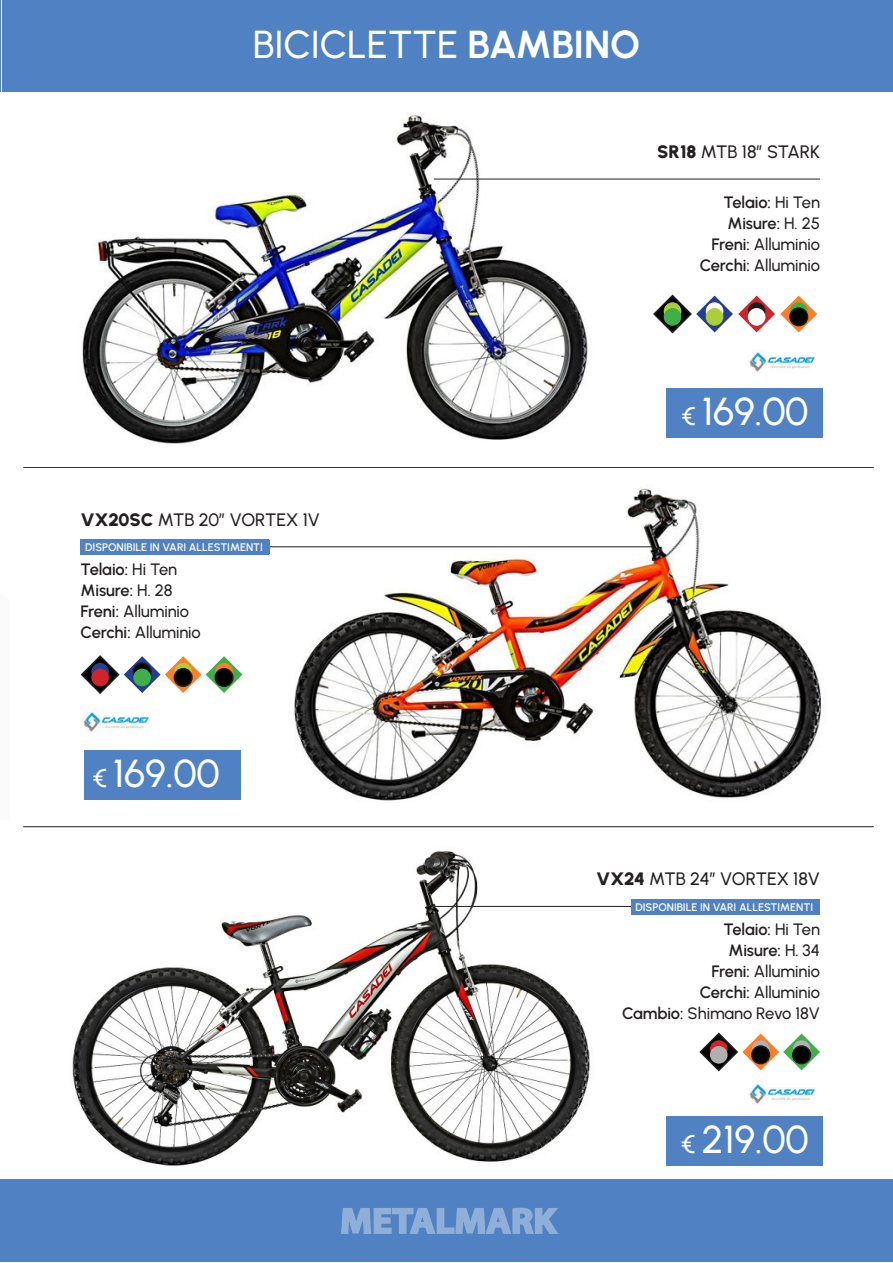
<style>
.page{position:relative;width:893px;height:1263px;background:#fff}
.page>*{position:absolute;margin:0;border:0;box-sizing:border-box;transform-origin:0 0}
.t1{font:500 39px "Urbanist";color:#fff}
.t2{font:500 18px "Urbanist";color:#231f20}
.t3{font:600 16.5px/21px "Urbanist";letter-spacing:-.01em;color:#231f20;text-align:right}
.t4{font:500 16.5px/21px "Urbanist";color:#231f20;text-align:right}
.t5{font:600 10.95px "Urbanist";color:#fff}
.s1{font-weight:700}
.s2{font-weight:900}
.s3{font-weight:500}
.s4{font-size:25.5px}
.s5{font-weight:600}
</style>
<div class="page">
<hr style="left:0;top:1px;width:1px;height:91px;background:#5081c2">
<div style="left:2px;top:1px;width:891px;height:91px;background:#5081c2"></div>
<hr style="left:0;top:1179px;width:2px;height:83px;background:#5081c2">
<div style="left:3px;top:1179px;width:890px;height:83px;background:#5081c2"></div>
<svg style="left:341px;top:1208px;width:217px;height:26px"></svg>
<div style="left:666px;top:1117px;width:157px;height:49px;background:#5081c2"></div>
<div style="left:666px;top:388px;width:157px;height:49px;background:#5081c2"></div>
<div style="left:84px;top:750px;width:157px;height:49px;background:#5081c2"></div>
<hr style="left:23px;top:826px;width:851px;height:1px;background:#231f20">
<hr style="left:23px;top:467px;width:851px;height:1px;background:#231f20">
<img style="left:82px;top:112px;width:511px;height:332px">
<img style="left:288px;top:487px;width:533px;height:314px">
<hr style="left:434px;top:179px;width:386px;height:1px;background:#231f20">
<hr style="left:81px;top:546px;width:572px;height:1px;background:#231f20">
<hr style="left:434px;top:906px;width:386px;height:1px;background:#231f20">
<svg style="left:80px;top:655px;width:162px;height:39px"></svg>
<svg style="left:91px;top:663px;width:18px;height:17px"></svg>
<svg style="left:133px;top:663px;width:18px;height:17px"></svg>
<div style="left:133px;top:662px;width:19px;height:19px;border:2px solid #231f20;border-radius:50%"></div>
<div style="left:174px;top:663px;width:18px;height:17px;background:#abcf38;border-radius:50%"></div>
<svg style="left:215px;top:663px;width:18px;height:17px"></svg>
<div style="left:91px;top:669px;width:18px;height:17px;background:#d1232a;border-radius:50%"></div>
<div style="left:133px;top:669px;width:18px;height:17px;background:#40ae49;border-radius:50%"></div>
<div style="left:174px;top:669px;width:18px;height:17px;background:#000;border-radius:50%"></div>
<div style="left:174px;top:668px;width:19px;height:19px;border:2px solid #231f20;border-radius:50%"></div>
<div style="left:215px;top:669px;width:18px;height:17px;background:#000;border-radius:50%"></div>
<div style="left:214px;top:668px;width:20px;height:19px;border:2px solid #231f20;border-radius:50%"></div>
<svg style="left:699px;top:1032px;width:121px;height:40px"></svg>
<svg style="left:710px;top:1040px;width:18px;height:18px"></svg>
<div style="left:752px;top:1040px;width:17px;height:18px;background:#b0b0b0;border-radius:50%"></div>
<div style="left:793px;top:1040px;width:17px;height:18px;background:#b0b0b0;border-radius:50%"></div>
<div style="left:710px;top:1046px;width:18px;height:18px;background:#b0b0b0;border-radius:50%"></div>
<div style="left:752px;top:1046px;width:17px;height:18px;background:#000;border-radius:50%"></div>
<div style="left:751px;top:1045px;width:19px;height:19px;border:2px solid #231f20;border-radius:50%"></div>
<div style="left:793px;top:1046px;width:17px;height:18px;background:#000;border-radius:50%"></div>
<div style="left:792px;top:1045px;width:19px;height:19px;border:2px solid #231f20;border-radius:50%"></div>
<svg style="left:653px;top:294px;width:164px;height:40px"></svg>
<svg style="left:664px;top:302px;width:17px;height:18px"></svg>
<svg style="left:706px;top:302px;width:17px;height:18px"></svg>
<svg style="left:748px;top:302px;width:17px;height:18px"></svg>
<div style="left:790px;top:302px;width:17px;height:18px;background:#40ae49;border-radius:50%"></div>
<div style="left:664px;top:308px;width:17px;height:18px;background:#40ae49;border-radius:50%"></div>
<div style="left:706px;top:308px;width:17px;height:18px;background:#abcf38;border-radius:50%"></div>
<div style="left:748px;top:308px;width:17px;height:18px;background:#fff;border-radius:50%"></div>
<div style="left:790px;top:308px;width:17px;height:18px;background:#000;border-radius:50%"></div>
<div style="left:789px;top:307px;width:19px;height:19px;border:2px solid #231f20;border-radius:50%"></div>
<img style="left:749px;top:350px;width:67px;height:23px">
<img style="left:83px;top:710px;width:67px;height:23px">
<img style="left:749px;top:1081px;width:67px;height:24px">
<img style="left:72px;top:851px;width:525px;height:315px">
<div style="left:81px;top:540px;width:188px;height:15px;background:#5081c2"></div>
<div style="left:85px;top:540px;width:185px;height:13px;background:#5081c2"></div>
<div style="left:631px;top:899px;width:188px;height:15px;background:#5081c2"></div>
<div style="left:635px;top:900px;width:185px;height:13px;background:#5081c2"></div>
<h1 class="t1" style="left:253px;top:21px;width:389px">BICICLETTE <span class="s1">BAMBINO</span></h1>
<p class="t2" style="left:657px;top:141px;width:164px"><span class="s2">SR18</span> MTB 18” STARK</p>
<p class="t3" style="left:700px;top:191px;width:122px">Telaio: <span class="s3">Hi Ten<br></span>Misure: <span class="s3">H. 25<br></span>Freni: <span class="s3">Alluminio<br></span>Cerchi: <span class="s3">Alluminio</span></p>
<p class="t2" style="left:81px;top:509px;width:241px"><span class="s2">VX20SC</span> MTB 20” VORTEX 1V</p>
<p class="t5" style="left:85px;top:540px;width:179px">DISPONIBILE IN VARI ALLESTIMENTI</p>
<p class="t3" style="left:81px;top:559px;width:122px;text-align:left">Telaio: <span class="s3">Hi Ten<br></span>Misure: <span class="s3">H. 28<br></span>Freni: <span class="s3">Alluminio<br></span>Cerchi: <span class="s3">Alluminio</span></p>
<h1 class="t1" style="left:92px;top:749px;width:129px"><span class="s4">€</span> 169.00</h1>
<h1 class="t1" style="left:681px;top:388px;width:129px"><span class="s4">€</span> 169.00</h1>
<p class="t2" style="left:596px;top:868px;width:225px"><span class="s2">VX24</span> MTB 24” VORTEX 18V</p>
<p class="t5" style="left:635px;top:900px;width:179px">DISPONIBILE IN VARI ALLESTIMENTI</p>
<p class="t4" style="left:622px;top:919px;width:199px"><span class="s5">Telaio:</span> Hi Ten<br><span class="s5">Misure:</span> H. 34<br><span class="s5">Freni:</span> Alluminio<br><span class="s5">Cerchi:</span> Alluminio<br><span class="s5">Cambio:</span> Shimano Revo 18V</p>
<h1 class="t1" style="left:681px;top:1115px;width:129px"><span class="s4">€</span> 219.00</h1>
</div>
